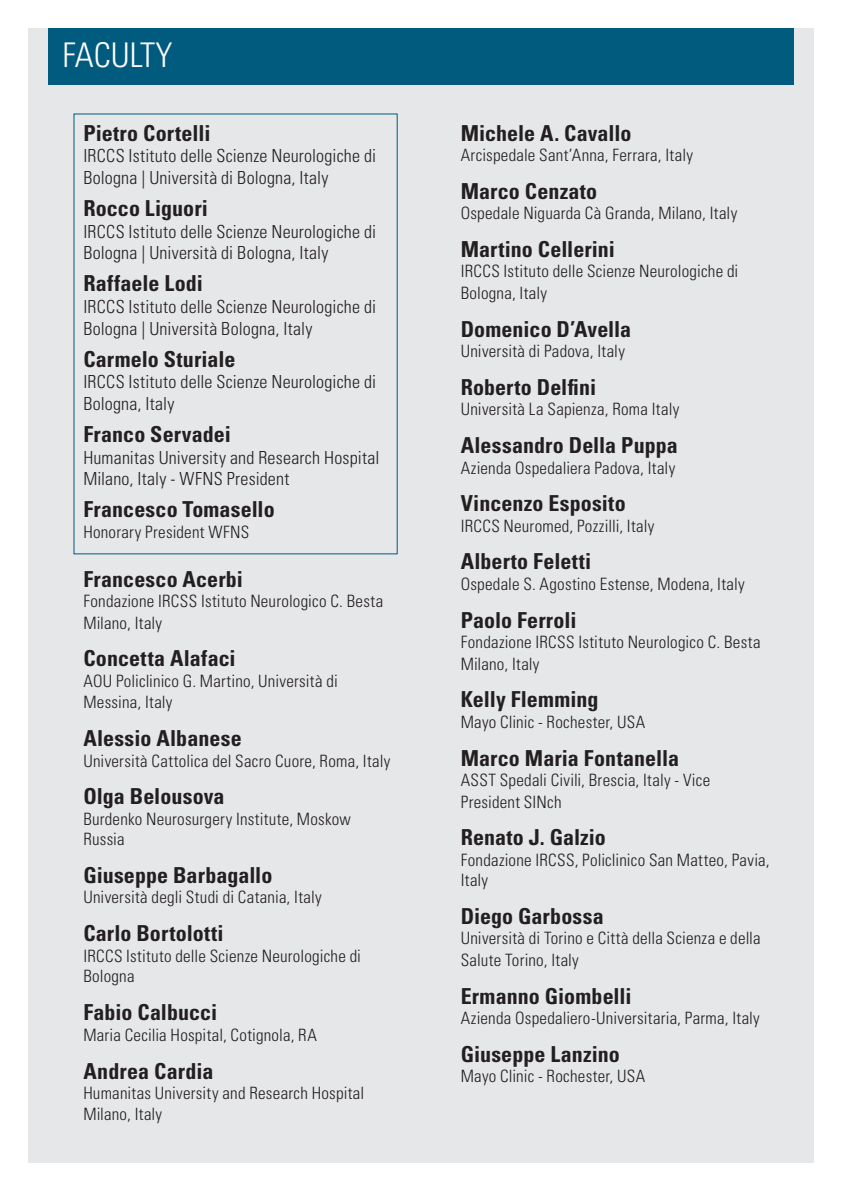
<style>
.page{position:relative;width:842px;height:1191px;background:#fff}
.page>*{position:absolute;margin:0;border:0;box-sizing:border-box;transform-origin:0 0}
.t1{font:300 condensed 34px "Univers LT Std";color:#fff}
.t2{font:700 condensed 22px "Univers LT Std";letter-spacing:.005em;color:#231f20}
.t3{font:300 condensed 18px/21.6px "Univers LT Std";letter-spacing:.01em;color:#231f20}
.t4{font:300 condensed 17px/21.6px "Univers LT Std";letter-spacing:.015em;color:#231f20}
</style>
<div class="page">
<div style="left:28px;top:28px;width:786px;height:1134px;background:#e6e7e9"></div>
<div style="left:48px;top:28px;width:746px;height:57px;background:#005b7f"></div>
<p class="t1" style="left:62px;top:35px;width:111px">FACULTY</p>
<p class="t2" style="left:83px;top:119px;width:129px">Pietro Cortelli</p>
<p class="t3" style="left:83px;top:145px;width:294px">IRCCS Istituto delle Scienze Neurologiche di<br>Bologna | Università di Bologna, Italy</p>
<p class="t2" style="left:83px;top:195px;width:126px">Rocco Liguori</p>
<p class="t3" style="left:83px;top:220px;width:294px">IRCCS Istituto delle Scienze Neurologiche di<br>Bologna | Università di Bologna, Italy</p>
<p class="t2" style="left:83px;top:270px;width:121px">Raffaele Lodi</p>
<p class="t3" style="left:83px;top:296px;width:294px">IRCCS Istituto delle Scienze Neurologiche di<br>Bologna | Università Bologna, Italy</p>
<p class="t2" style="left:83px;top:345px;width:154px">Carmelo Sturiale</p>
<p class="t3" style="left:83px;top:371px;width:294px">IRCCS Istituto delle Scienze Neurologiche di<br>Bologna, Italy</p>
<p class="t2" style="left:83px;top:420px;width:149px">Franco Servadei</p>
<p class="t3" style="left:83px;top:446px;width:298px">Humanitas University and Research Hospital<br>Milano, Italy - WFNS President</p>
<p class="t2" style="left:83px;top:496px;width:193px">Francesco Tomasello</p>
<p class="t4" style="left:83px;top:521px;width:168px">Honorary President WFNS</p>
<p class="t2" style="left:83px;top:565px;width:161px">Francesco Acerbi</p>
<p class="t4" style="left:83px;top:590px;width:301px">Fondazione IRCSS Istituto Neurologico C. Besta<br>Milano, Italy</p>
<p class="t2" style="left:83px;top:645px;width:154px">Concetta Alafaci</p>
<p class="t4" style="left:83px;top:670px;width:256px">AOU Policlinico G. Martino, Università di<br>Messina, Italy</p>
<p class="t2" style="left:83px;top:725px;width:160px">Alessio Albanese</p>
<p class="t4" style="left:83px;top:750px;width:309px">Università Cattolica del Sacro Cuore, Roma, Italy</p>
<p class="t2" style="left:83px;top:783px;width:143px">Olga Belousova</p>
<p class="t4" style="left:83px;top:808px;width:269px;line-height:20.4px">Burdenko Neurosurgery Institute, Moskow<br>Russia</p>
<p class="t2" style="left:83px;top:861px;width:191px">Giuseppe Barbagallo</p>
<p class="t4" style="left:83px;top:886px;width:240px">Università degli Studi di Catania, Italy</p>
<p class="t2" style="left:83px;top:919px;width:142px">Carlo Bortolotti</p>
<p class="t4" style="left:83px;top:945px;width:279px;line-height:20.4px">IRCCS Istituto delle Scienze Neurologiche di<br>Bologna</p>
<p class="t2" style="left:83px;top:998px;width:135px">Fabio Calbucci</p>
<p class="t4" style="left:83px;top:1024px;width:235px">Maria Cecilia Hospital, Cotignola, RA</p>
<p class="t2" style="left:83px;top:1057px;width:132px">Andrea Cardia</p>
<p class="t4" style="left:83px;top:1083px;width:282px;line-height:20.4px">Humanitas University and Research Hospital<br>Milano, Italy</p>
<p class="t2" style="left:461px;top:119px;width:172px">Michele A. Cavallo</p>
<p class="t4" style="left:461px;top:144px;width:234px">Arcispedale Sant’Anna, Ferrara, Italy</p>
<p class="t2" style="left:461px;top:177px;width:138px">Marco Cenzato</p>
<p class="t4" style="left:461px;top:202px;width:278px">Ospedale Niguarda Cà Granda, Milano, Italy</p>
<p class="t2" style="left:461px;top:236px;width:156px">Martino Cellerini</p>
<p class="t4" style="left:461px;top:261px;width:279px">IRCCS Istituto delle Scienze Neurologiche di<br>Bologna, Italy</p>
<p class="t2" style="left:461px;top:315px;width:172px">Domenico D’Avella</p>
<p class="t4" style="left:461px;top:340px;width:166px">Università di Padova, Italy</p>
<p class="t2" style="left:461px;top:373px;width:137px">Roberto Delfini</p>
<p class="t4" style="left:461px;top:398px;width:220px">Università La Sapienza, Roma Italy</p>
<p class="t2" style="left:461px;top:432px;width:219px">Alessandro Della Puppa</p>
<p class="t4" style="left:461px;top:457px;width:216px">Azienda Ospedaliera Padova, Italy</p>
<p class="t2" style="left:461px;top:490px;width:166px">Vincenzo Esposito</p>
<p class="t4" style="left:461px;top:515px;width:195px">IRCCS Neuromed, Pozzilli, Italy</p>
<p class="t2" style="left:461px;top:548px;width:132px">Alberto Feletti</p>
<p class="t4" style="left:461px;top:573px;width:286px">Ospedale S. Agostino Estense, Modena, Italy</p>
<p class="t2" style="left:461px;top:606px;width:118px">Paolo Ferroli</p>
<p class="t4" style="left:461px;top:631px;width:301px">Fondazione IRCSS Istituto Neurologico C. Besta<br>Milano, Italy</p>
<p class="t2" style="left:461px;top:686px;width:139px">Kelly Flemming</p>
<p class="t4" style="left:461px;top:711px;width:186px">Mayo Clinic - Rochester, USA</p>
<p class="t2" style="left:461px;top:744px;width:220px">Marco Maria Fontanella</p>
<p class="t4" style="left:461px;top:769px;width:251px">ASST Spedali Civili, Brescia, Italy - Vice<br>President SINch</p>
<p class="t2" style="left:461px;top:824px;width:147px">Renato J. Galzio</p>
<p class="t4" style="left:461px;top:849px;width:310px;line-height:20.4px">Fondazione IRCSS, Policlinico San Matteo, Pavia,<br>Italy</p>
<p class="t2" style="left:461px;top:902px;width:145px">Diego Garbossa</p>
<p class="t4" style="left:461px;top:927px;width:301px">Università di Torino e Città della Scienza e della<br>Salute Torino, Italy</p>
<p class="t2" style="left:461px;top:982px;width:172px">Ermanno Giombelli</p>
<p class="t4" style="left:461px;top:1007px;width:301px">Azienda Ospedaliero-Universitaria, Parma, Italy</p>
<p class="t2" style="left:461px;top:1040px;width:161px">Giuseppe Lanzino</p>
<p class="t4" style="left:461px;top:1065px;width:186px">Mayo Clinic - Rochester, USA</p>
</div>
